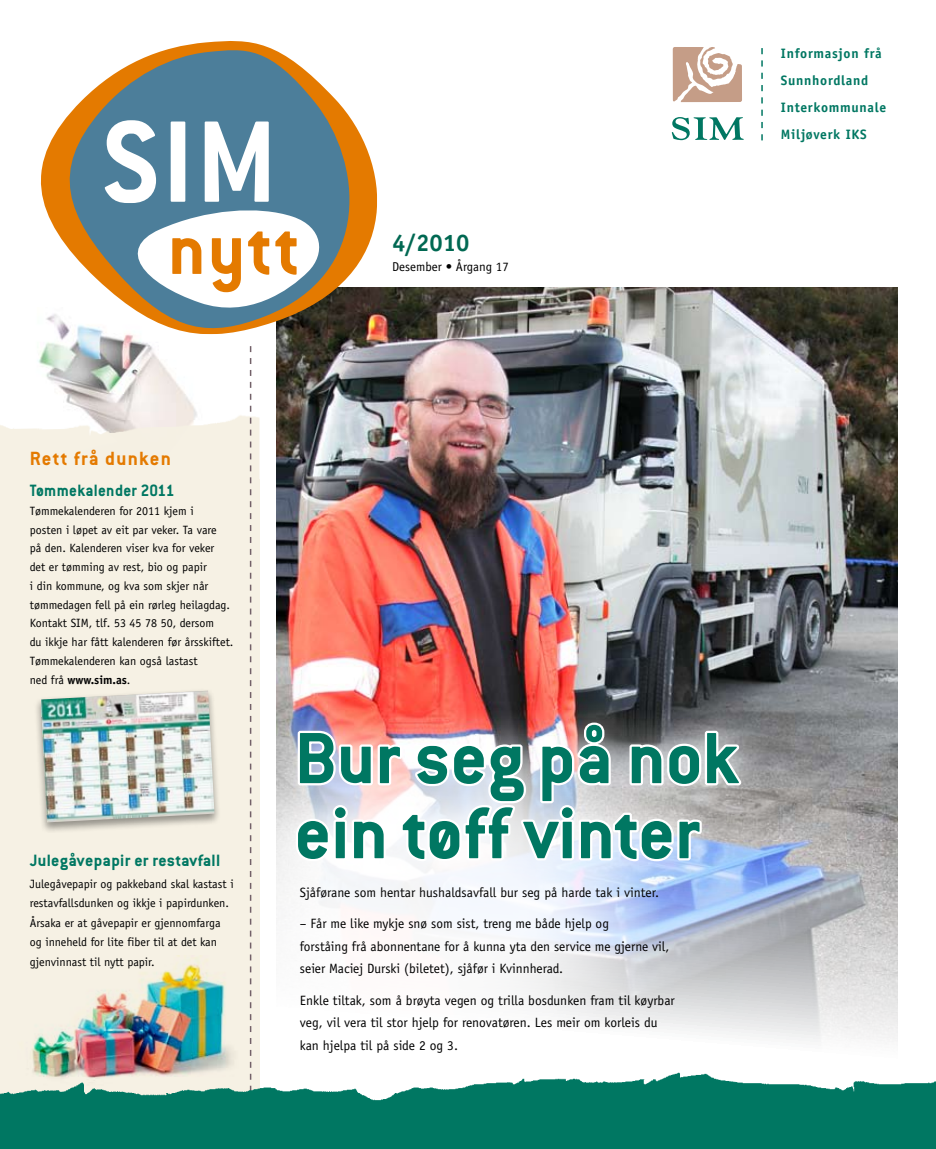
<style>
.page{position:relative;width:936px;height:1149px;background:#fff}
.page>*{position:absolute;margin:0;border:0;box-sizing:border-box;transform-origin:0 0}
.t1{font:700 79.5px/75px "Conduit ITC";color:#007762}
.t2{font:700 24px "Officina Sans";color:#006852}
.t3{font:700 21px "Conduit ITC";letter-spacing:.06em;color:#e47a00}
.t4{font:700 18px "Conduit ITC";letter-spacing:.02em;color:#007762}
.t5{font:700 18px "Conduit ITC";letter-spacing:.02em;color:#007762;scale:.95 1}
.t6{font:700 13.65px/27.2px "Officina Sans";letter-spacing:.05em;color:#007762}
.t7{font:13.5px/22.5px "Officina Sans";color:#000}
.t8{font:12.9px "Officina Sans";color:#000}
.t9{font:12px/18.8px "Officina Sans";color:#000}
.s1{font-weight:700}
</style>
<div class="page">
<img style="left:276px;top:288px;width:621px;height:754px">
<svg style="left:191px;top:732px;width:470px;height:349px"></svg>
<img style="left:38px;top:334px;width:172px;height:66px">
<img style="left:0;top:400px;width:259px;height:79px">
<div style="left:0;top:479px;width:259px;height:669px;background:#f6f1e4"></div>
<svg style="left:250px;top:346px;width:1px;height:710px"></svg>
<svg style="left:761px;top:48px;width:1px;height:92px"></svg>
<svg style="left:672px;top:47px;width:70px;height:55px"></svg>
<svg style="left:671px;top:117px;width:72px;height:23px"></svg>
<svg style="left:40px;top:41px;width:337px;height:293px"></svg>
<svg style="left:50px;top:45px;width:324px;height:289px"></svg>
<svg style="left:105px;top:120px;width:220px;height:199px"></svg>
<img style="left:0;top:1058px;width:935px;height:90px">
<svg style="left:259px;top:680px;width:515px;height:214px"></svg>
<svg style="left:292px;top:720px;width:453px;height:143px"></svg>
<div style="left:33px;top:687px;width:188px;height:145px;background:#000;opacity:.4"></div>
<img style="left:41px;top:690px;width:173px;height:132px">
<img style="left:18px;top:955px;width:224px;height:148px">
<h2 class="t2" style="left:392px;top:227px;width:79px">4/2010</h2>
<p class="t8" style="left:392px;top:259px;width:118px">Desember • Årgang 17</p>
<p class="t6" style="left:781px;top:39px;width:107px">Informasjon frå<br>Sunnhordland<br>Interkommunale<br>Miljøverk IKS</p>
<h3 class="t3" style="left:30px;top:446px;width:143px">Rett frå dunken</h3>
<h3 class="t5" style="left:30px;top:480px;width:154px">Tømmekalender 2011</h3>
<p class="t9" style="left:30px;top:501px;width:205px">Tømmekalenderen for 2011 kjem i<br>posten i løpet av eit par veker. Ta vare<br>på den. Kalenderen viser kva for veker<br>det er tømming av rest, bio og papir<br>i din kommune, og kva som skjer når tømmedagen fell på ein rørleg heilagdag.<br>Kontakt SIM, tlf. 53 45 78 50, dersom<br>du ikkje har fått kalenderen før årsskiftet.<br>Tømmekalenderen kan også lastast<br>ned frå <span class="s1">www.sim.as</span>.</p>
<h3 class="t4" style="left:30px;top:849px;width:192px">Julegåvepapir er restavfall</h3>
<p class="t9" style="left:30px;top:873px;width:205px;line-height:19.5px">Julegåvepapir og pakkeband skal kastast i restavfallsdunken og ikkje i papirdunken.<br>Årsaka er at gåvepapir er gjennomfarga og inneheld for lite fiber til at det kan gjenvinnast til nytt papir.</p>
<h1 class="t1" style="left:294px;top:719px;width:445px">Bur seg på nok ein tøff vinter</h1>
<p class="t7" style="left:300px;top:881px;width:360px">Sjåførane som hentar hushaldsavfall bur seg på harde tak i vinter.</p>
<p class="t7" style="left:300px;top:912px;width:371px">– Får me like mykje snø som sist, treng me både hjelp og<br>forståing frå abonnentane for å kunna yta den service me gjerne vil, seier Maciej Durski (biletet), sjåfør i Kvinnherad.</p>
<p class="t7" style="left:300px;top:988px;width:376px">Enkle tiltak, som å brøyta vegen og trilla bosdunken fram til køyrbar veg, vil vera til stor hjelp for renovatøren. Les meir om korleis du kan hjelpa til på side 2 og 3.</p>
</div>
